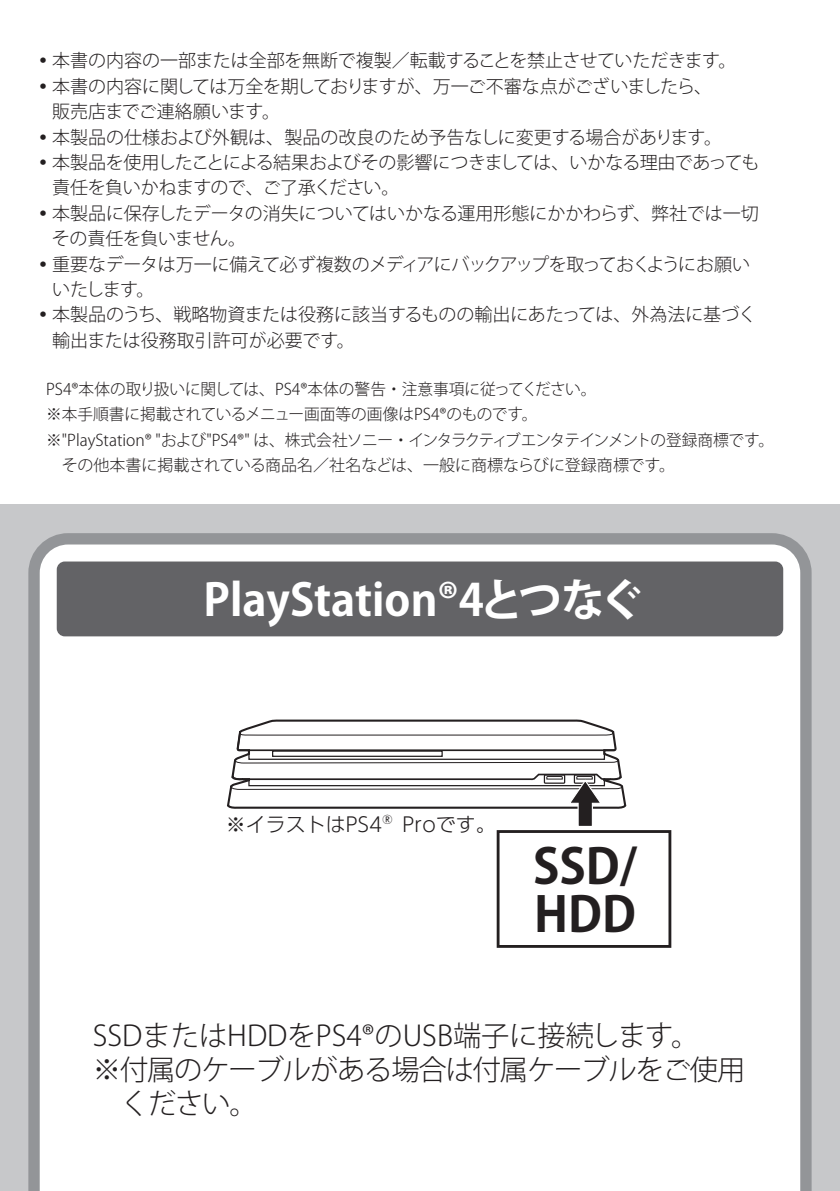
<style>
.page{position:relative;width:840px;height:1191px;background:#fff}
.page>*{position:absolute;margin:0;border:0;box-sizing:border-box;transform-origin:0 0}
.t1{font:700 48px/48px "Koz Go Pr 6 N";color:#231f20}
.t2{font:700 44px "Koz Go Pro";color:#fff}
.t3{font:300 28.4px "Koz Go Pr 6 N";letter-spacing:-.04em;color:#231f20}
.t4{font:300 28.4px "Koz Go Pr 6 N";color:#231f20}
.t5{font:300 20px "UD Shin Go Pro";color:#231f20}
.t6{font:300 18px/25.2px "Koz Go Pro";letter-spacing:-.01em;color:#231f20}
.t7{font:300 18px/25.2px "Koz Go Pro";letter-spacing:-.04em;color:#231f20}
.t8{font:300 16px/25.2px "Koz Go Pro";color:#231f20}
</style>
<div class="page">
<div style="left:0;top:505px;width:839px;height:686px;background:#c7c8ca"></div>
<div style="left:28px;top:533px;width:784px;height:658px;background:#fff"></div>
<div style="left:57px;top:561px;width:725px;height:75px;background:#636366;border-radius:8px"></div>
<svg style="left:226px;top:702px;width:401px;height:107px;background:#e6e5e5"></svg>
<div style="left:496px;top:830px;width:175px;height:117px;border:3px solid #231f20"></div>
<svg style="left:227px;top:773px;width:395px;height:54px;background:#dfdede"></svg>
<p class="t6" style="left:34px;top:48px;width:703px">•本書の内容の一部または全部を無断で複製／転載することを禁止させていただきます。</p>
<p class="t6" style="left:52px;top:74px;width:661px;text-indent:-18px">•本書の内容に関しては万全を期しておりますが、万一ご不審な点がございましたら、販売店までご連絡願います。</p>
<p class="t6" style="left:34px;top:124px;width:689px">•本製品の仕様および外観は、製品の改良のため予告なしに変更する場合があります。</p>
<p class="t7" style="left:52px;top:150px;width:708px;text-indent:-18px">•本製品を使用したことによる結果およびその影響につきましては、いかなる理由であっても責任を負いかねますので、ご了承ください。</p>
<p class="t6" style="left:52px;top:201px;width:708px;text-indent:-18px">•本製品に保存したデータの消失についてはいかなる運用形態にかかわらず、弊社では一切その責任を負いません。</p>
<p class="t7" style="left:52px;top:251px;width:699px;text-indent:-18px">•重要なデータは万一に備えて必ず複数のメディアにバックアップを取っておくようにお願いいたします。</p>
<p class="t6" style="left:52px;top:302px;width:705px;text-indent:-18px">•本製品のうち、戦略物資または役務に該当するものの輸出にあたっては、外為法に基づく輸出または役務取引許可が必要です。</p>
<p class="t8" style="left:46px;top:376px;width:729px">PS4®本体の取り扱いに関しては、PS4®本体の警告・注意事項に従ってください。<br>※本手順書に掲載されているメニュー画面等の画像はPS4®のものです。<br>※"PlayStation® "および"PS4®" は、株式会社ソニー・インタラクティブエンタテインメントの登録商標です。　その他本書に掲載されている商品名／社名などは、一般に商標ならびに登録商標です。</p>
<h2 class="t2" style="left:203px;top:571px;width:440px">PlayStation®4とつなぐ</h2>
<p class="t5" style="left:226px;top:808px;width:271px">※イラストはPS4®Proです。</p>
<h1 class="t1" style="left:533px;top:843px;width:105px">SSD/<br>HDD</h1>
<h3 class="t4" style="left:93px;top:1020px;width:607px">SSDまたはHDDをPS4®のUSB端子に接続します。</h3>
<h3 class="t3" style="left:93px;top:1054px;width:653px">※付属のケーブルがある場合は付属ケーブルをご使用</h3>
<h3 class="t3" style="left:121px;top:1087px;width:138px">ください。</h3>
</div>
